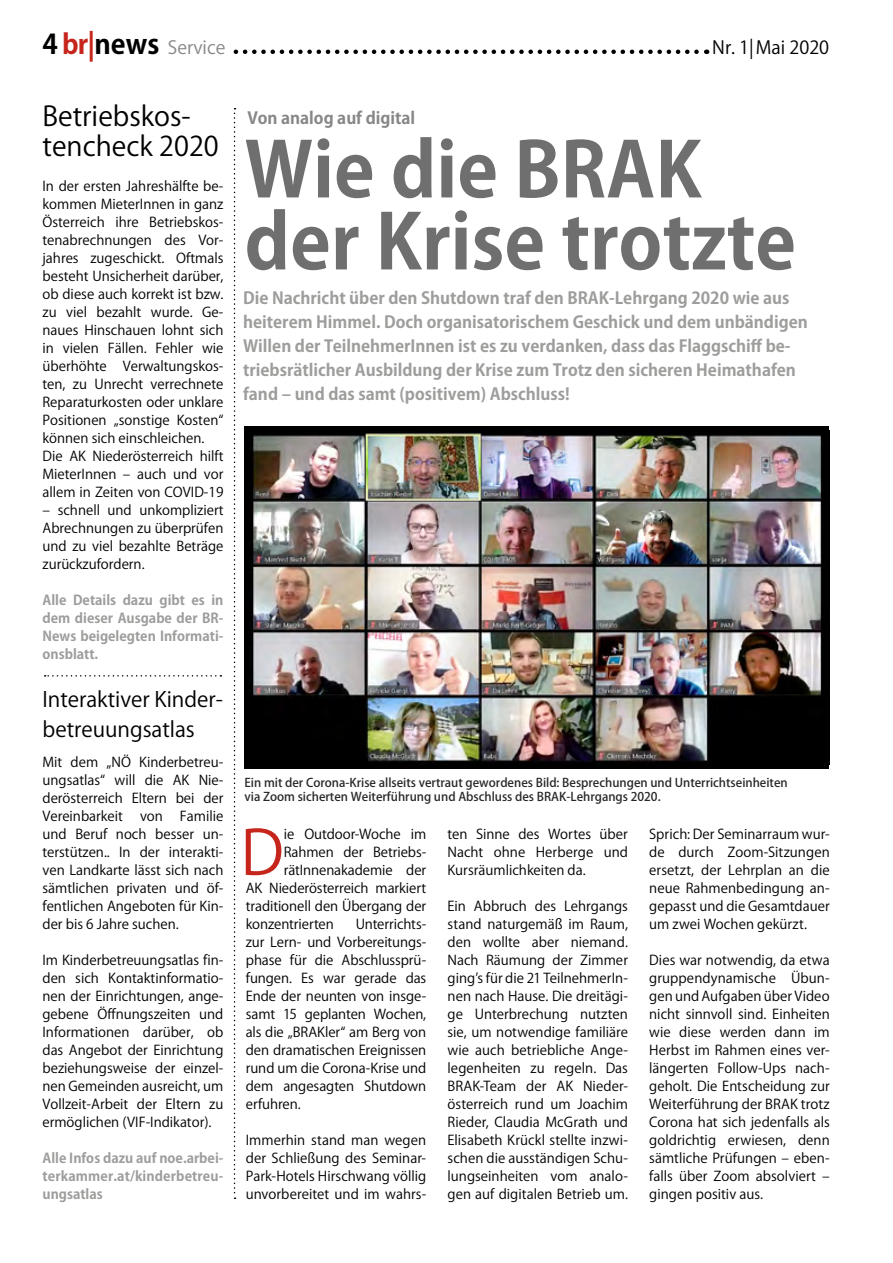
<style>
.page{position:relative;width:893px;height:1263px;background:#fff}
.page>*{position:absolute;margin:0;border:0;box-sizing:border-box;transform-origin:0 0}
.t1{font:700 75px/72px "Koz Go Pro";color:#706f6f}
.t2{font:60.75px "Koz Go Pro";color:#c6251b}
.t3{font:27px/30px "Koz Go Pro";color:#000}
.t4{font:21px/30px "Koz Go Pro";color:#000}
.t5{font:18px "Koz Go Pro";color:#878787}
.t6{font:18px "Koz Go Pro";color:#000}
.t7{font:700 16.5px/24px "Koz Go Pro";color:#9d9d9c}
.t8{font:700 16.5px "Koz Go Pro";color:#878787}
.t9{font:13.5px/18px "Koz Go Pro";color:#000;text-align:justify}
.t10{font:700 13.5px/18px "Koz Go Pro";color:#9d9d9c;text-align:justify}
.t11{font:500 12px/14.4px "Koz Go Pro";color:#000}
.s1{font-weight:700;font-size:27px;color:#000}
.s2{font-weight:700;font-size:27px;color:#c6251b}
</style>
<div class="page">
<svg style="left:233px;top:50px;width:474px;height:4px"></svg>
<svg style="left:234px;top:108px;width:2px;height:1091px"></svg>
<svg style="left:45px;top:675px;width:176px;height:2px"></svg>
<div style="left:244px;top:427px;width:585px;height:342px;background:#000"></div>
<img style="left:253px;top:433px;width:569px;height:329px">
<h3 class="t5" style="left:43px;top:36px;width:184px"><span class="s1">4</span> <span class="s2">br|</span><span class="s1">news</span> Service</h3>
<h3 class="t6" style="left:712px;top:36px;width:118px">Nr. 1|Mai 2020</h3>
<h3 class="t3" style="left:43px;top:102px;width:178px">Betriebskos&shy;tencheck 2020</h3>
<p class="t9" style="left:43px;top:177px;width:182px;text-align:left">In der ersten Jahreshälfte be&shy;kommen MieterInnen in ganz<br>Österreich ihre Betriebskos&shy;tenabrechnungen des Vor&shy;jahres zugeschickt. Oftmals besteht Unsicherheit darüber, ob diese auch korrekt ist bzw. zu viel bezahlt wurde. Ge&shy;naues Hinschauen lohnt sich in vielen Fällen. Fehler wie überhöhte Verwaltungskos&shy;ten, zu Unrecht verrechnete<br>Reparaturkosten oder unklare<br>Positionen „sonstige Kosten“ können sich einschleichen.<br>Die AK Niederösterreich hilft<br>MieterInnen – auch und vor allem in Zeiten von COVID-19</p>
<p class="t9" style="left:43px;top:501px;width:182px">– schnell und unkompliziert Abrechnungen zu überprüfen und zu viel bezahlte Beträge zurückzufordern.</p>
<p class="t10" style="left:43px;top:592px;width:182px">Alle Details dazu gibt es in dem dieser Ausgabe der BR-News beigelegten Informati&shy;onsblatt.</p>
<h3 class="t4" style="left:43px;top:685px;width:180px">Interaktiver Kinder&shy;betreuungsatlas</h3>
<p class="t9" style="left:43px;top:753px;width:182px">Mit dem „NÖ Kinderbetreu&shy;ungsatlas“ will die AK Nie&shy;derösterreich Eltern bei der Vereinbarkeit</p>
<p class="t9" style="left:43px;top:807px;width:182px;text-indent:137px">Familie und Beruf noch besser un&shy;terstützen.. In der interakti&shy;ven Landkarte lässt sich nach sämtlichen privaten und öf&shy;fentlichen Angeboten für Kin&shy;der bis 6 Jahre suchen.</p>
<p class="t9" style="left:43px;top:951px;width:182px">Im Kinderbetreuungsatlas fin&shy;den sich Kontaktinformatio&shy;nen der Einrichtungen, ange&shy;gebene Öffnungszeiten und Informationen darüber, ob das Angebot der Einrichtung beziehungsweise der einzel&shy;nen Gemeinden ausreicht, um Vollzeit-Arbeit der Eltern zu ermöglichen (VIF-Indikator).</p>
<p class="t10" style="left:43px;top:1150px;width:182px">Alle Infos dazu auf noe.arbei&shy;terkammer.at/kinderbetreu&shy;ungsatlas</p>
<p class="t9" style="left:140px;top:807px;width:24px">von</p>
<p class="t8" style="left:248px;top:107px;width:169px">Von analog auf digital</p>
<h1 class="t1" style="left:244px;top:139px;width:553px">Wie die BRAK der Krise trotzte</h1>
<p class="t7" style="left:243px;top:286px;width:566px">Die Nachricht über den Shutdown traf den BRAK-Lehrgang 2020 wie aus heiterem Himmel. Doch organisatorischem Geschick und dem unbändigen Willen der TeilnehmerInnen ist es zu verdanken, dass das Flaggschiff be&shy;triebsrätlicher Ausbildung der Krise zum Trotz den sicheren Heimathafen fand – und das samt (positivem) Abschluss!</p>
<p class="t11" style="left:244px;top:775px;width:545px">Ein mit der Corona-Krise allseits vertraut gewordenes Bild: Besprechungen und Unterrichtseinheiten via Zoom sicherten Weiterführung und Abschluss des BRAK-Lehrgangs 2020.</p>
<h2 class="t2" style="left:241px;top:813px;width:45px">D</h2>
<p class="t9" style="left:284px;top:825px;width:144px">ie Outdoor-Woche im</p>
<p class="t9" style="left:284px;top:843px;width:143px">Rahmen der Betriebs-</p>
<p class="t9" style="left:284px;top:861px;width:144px">rätInnenakademie der</p>
<p class="t9" style="left:246px;top:879px;width:182px">AK Niederösterreich markiert</p>
<p class="t9" style="left:246px;top:897px;width:182px">traditionell den Übergang der</p>
<p class="t9" style="left:246px;top:915px;width:90px">konzentrierten</p>
<p class="t9" style="left:246px;top:915px;width:182px;text-indent:110px">Unterrichts&shy;zur Lern- und Vorbereitungs&shy;phase für die Abschlussprü&shy;fungen. Es war gerade das Ende der neunten von insge&shy;samt 15 geplanten Wochen, als die „BRAKler“ am Berg von den dramatischen Ereignissen rund um die Corona-Krise und dem angesagten Shutdown erfuhren.</p>
<p class="t9" style="left:246px;top:1131px;width:182px">Immerhin stand man wegen der Schließung des Seminar-Park-Hotels Hirschwang völlig unvorbereitet und im wahrs-</p>
<p class="t9" style="left:447px;top:825px;width:182px">ten Sinne des Wortes über Nacht ohne Herberge und Kursräumlichkeiten da.</p>
<p class="t9" style="left:447px;top:897px;width:182px">Ein Abbruch des Lehrgangs stand naturgemäß im Raum, den wollte aber niemand.<br>Nach Räumung der Zimmer ging's für die 21 TeilnehmerIn&shy;nen nach Hause. Die dreitägi&shy;ge Unterbrechung nutzten sie, um notwendige familiäre wie auch betriebliche Ange&shy;legenheiten zu regeln. Das BRAK-Team der AK Nieder&shy;österreich rund um Joachim Rieder, Claudia McGrath und Elisabeth Krückl stellte inzwi&shy;schen die ausständigen Schu&shy;lungseinheiten vom analo&shy;gen auf digitalen Betrieb um.</p>
<p class="t9" style="left:649px;top:825px;width:182px">Sprich: Der Seminarraum wur&shy;de durch Zoom-Sitzungen ersetzt, der Lehrplan an die neue Rahmenbedingung an&shy;gepasst und die Gesamtdauer um zwei Wochen gekürzt.</p>
<p class="t9" style="left:649px;top:951px;width:182px">Dies war notwendig, da etwa gruppendynamische Übun&shy;gen und Aufgaben über Video nicht sinnvoll sind. Einheiten wie diese werden dann im Herbst im Rahmen eines ver&shy;längerten Follow-Ups nach&shy;geholt. Die Entscheidung zur Weiterführung der BRAK trotz Corona hat sich jedenfalls als goldrichtig erwiesen, denn sämtliche Prüfungen – eben&shy;falls über Zoom absolviert – gingen positiv aus.</p>
</div>
